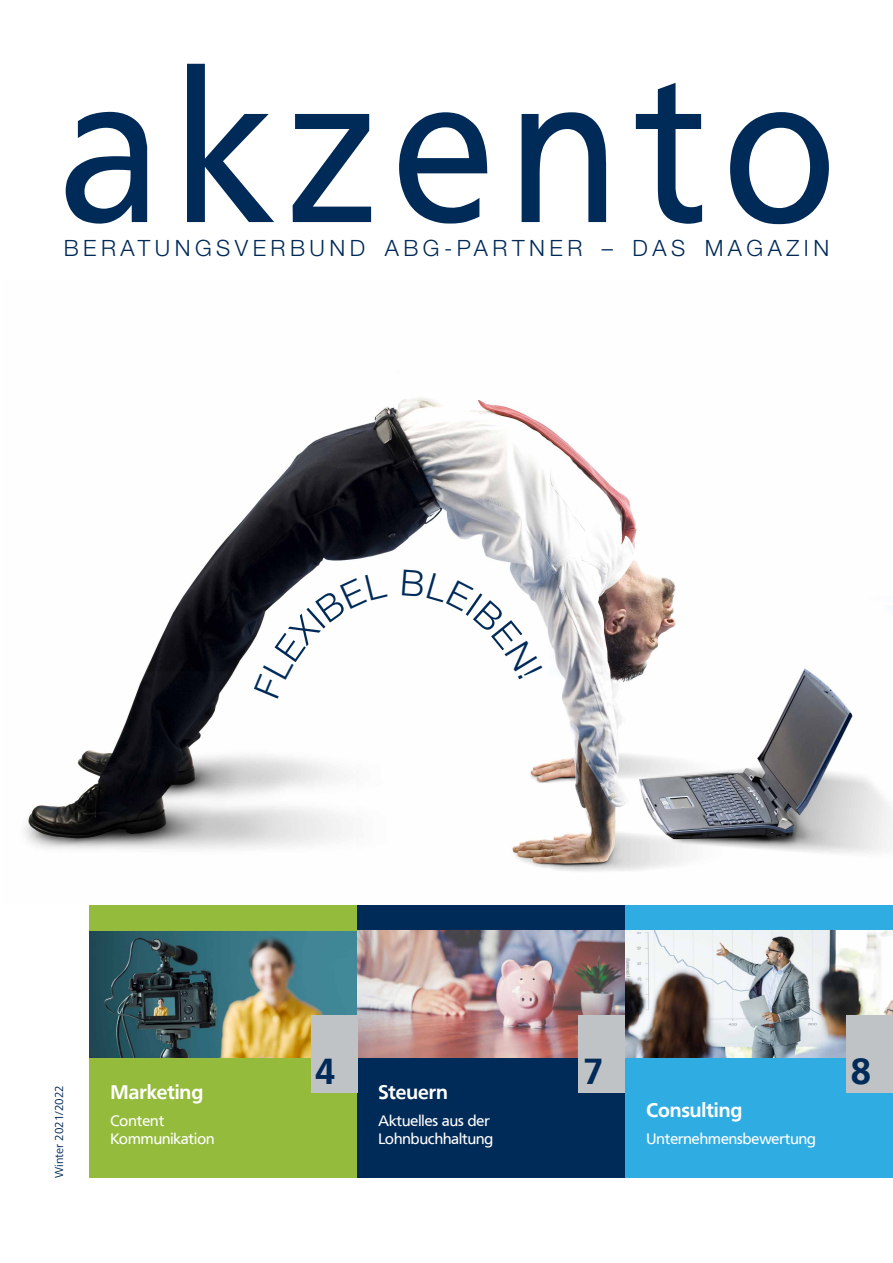
<style>
.page{position:relative;width:893px;height:1263px;background:#fff}
.page>*{position:absolute;margin:0;border:0;box-sizing:border-box;transform-origin:0 0}
.t1{font:209.1px "Frutiger BSK";letter-spacing:.1em;color:#002a58;scale:.9 1}
.t2{font:700 36px "Frutiger BSK";color:#002a58}
.t3{font:300 22.5px "Helvetica Neue LT Std";letter-spacing:.2em;color:#002a58}
.t4{font:700 19.5px "Frutiger BSK";color:#fff}
.t5{font:15px/18px "Frutiger BSK";color:#fff}
.t6{font:12px "Frutiger Next";color:#002a58}
</style>
<div class="page">
<img style="left:24px;top:397px;width:868px;height:475px">
<div style="left:89px;top:906px;width:268px;height:272px;background:#94bb3c"></div>
<img style="left:89px;top:932px;width:268px;height:125px">
<div style="left:357px;top:906px;width:268px;height:272px;background:#002a58"></div>
<div style="left:625px;top:906px;width:268px;height:272px;background:#2fade3"></div>
<img style="left:357px;top:930px;width:536px;height:127px">
<div style="left:311px;top:1015px;width:46px;height:78px;background:#c0c3c5"></div>
<div style="left:579px;top:1015px;width:46px;height:78px;background:#c0c3c5"></div>
<div style="left:847px;top:1015px;width:46px;height:78px;background:#c0c3c5"></div>
<svg style="left:254px;top:571px;width:134px;height:127px"></svg>
<svg style="left:402px;top:569px;width:140px;height:110px"></svg>
<h1 class="t1" style="left:64px;top:27px;width:858px">akzento</h1>
<h3 class="t3" style="left:64px;top:235px;width:767px">BERATUNGSVERBUND ABG-PARTNER – DAS MAGAZIN</h3>
<p class="t6" style="left:52px;top:1178px;width:94px;rotate:-90deg">Winter 2021/2022</p>
<h3 class="t4" style="left:111px;top:1081px;width:94px">Marketing</h3>
<p class="t5" style="left:111px;top:1112px;width:106px">Content<br>Kommunikation</p>
<h2 class="t2" style="left:315px;top:1050px;width:22px">4</h2>
<h2 class="t2" style="left:583px;top:1050px;width:22px">7</h2>
<h2 class="t2" style="left:851px;top:1050px;width:22px">8</h2>
<h3 class="t4" style="left:378px;top:1081px;width:71px">Steuern</h3>
<p class="t5" style="left:378px;top:1112px;width:116px">Aktuelles aus der<br>Lohnbuchhaltung</p>
<h3 class="t4" style="left:646px;top:1099px;width:97px">Consulting</h3>
<p class="t5" style="left:646px;top:1130px;width:171px">Unternehmensbewertung</p>
</div>
